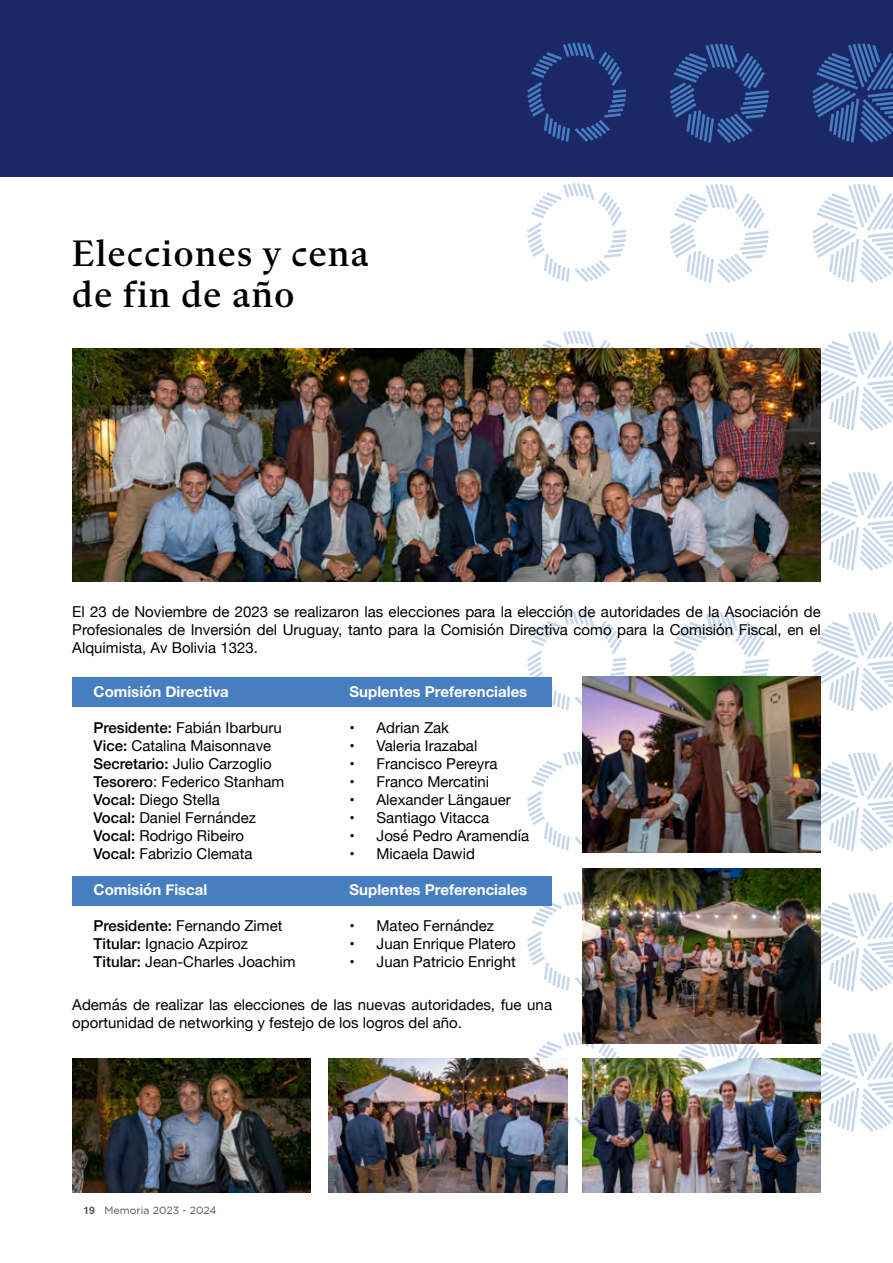
<style>
.page{position:relative;width:893px;height:1263px;background:#fff}
.page>*{position:absolute;margin:0;border:0;box-sizing:border-box;transform-origin:0 0}
.t1{font:500 37.5px/40.5px "Flecha S";letter-spacing:.04em;color:#000}
.t2{font:15px/18px "Helvetica Neue";color:#000}
.t3{font:700 15px "Helvetica Neue";color:#fff}
.t4{font:10.5px "Gotham";color:#575756}
.s1{font-weight:500}
.s2{font-family:"Helvetica";font-weight:700}
</style>
<div class="page">
<div style="left:0;top:0;width:893px;height:176px;background:#1b2868"></div>
<svg style="left:533px;top:1032px;width:360px;height:100px"></svg>
<svg style="left:527px;top:852px;width:366px;height:140px"></svg>
<svg style="left:527px;top:710px;width:366px;height:142px"></svg>
<svg style="left:527px;top:471px;width:366px;height:239px"></svg>
<svg style="left:527px;top:330px;width:366px;height:101px"></svg>
<svg style="left:507px;top:176px;width:386px;height:107px"></svg>
<svg style="left:527px;top:43px;width:366px;height:100px"></svg>
<img style="left:72px;top:349px;width:749px;height:232px">
<img style="left:582px;top:677px;width:239px;height:175px">
<img style="left:582px;top:868px;width:239px;height:176px">
<img style="left:72px;top:1058px;width:238px;height:134px">
<img style="left:329px;top:1058px;width:238px;height:134px">
<img style="left:582px;top:1058px;width:239px;height:134px">
<div style="left:72px;top:677px;width:480px;height:29px;background:#477ec0"></div>
<div style="left:72px;top:876px;width:480px;height:29px;background:#477ec0"></div>
<h1 class="t1" style="left:72px;top:234px;width:298px">Elecciones y cena de fin de año</h1>
<p class="t2" style="left:72px;top:604px;width:750px;text-align:justify">El 23 de Noviembre de 2023 se realizaron las elecciones para la elección de autoridades de la Asociación de Profesionales de Inversión del Uruguay, tanto para la Comisión Directiva como para la Comisión Fiscal, en el Alquimista, Av Bolivia 1323.</p>
<p class="t3" style="left:94px;top:680px;width:137px">Comisión Directiva</p>
<p class="t2" style="left:94px;top:719px;width:192px"><span class="s1">Presidente:</span> Fabián Ibarburu<br><span class="s1">Vice:</span> Catalina Maisonnave<br><span class="s1">Secretario:</span> Julio Carzoglio<br><span class="s1">Tesorero</span>: Federico Stanham<br><span class="s1">Vocal:</span> Diego Stella<br><span class="s1">Vocal:</span> Daniel Fernández<br><span class="s1">Vocal:</span> Rodrigo Ribeiro<br><span class="s1">Vocal:</span> Fabrizio Clemata</p>
<p class="t3" style="left:94px;top:878px;width:115px">Comisión Fiscal</p>
<p class="t2" style="left:94px;top:917px;width:204px"><span class="s1">Presidente:</span> Fernando Zimet<br><span class="s1">Titular:</span> Ignacio Azpiroz<br><span class="s1">Titular:</span> Jean-Charles Joachim</p>
<p class="t3" style="left:350px;top:680px;width:179px">Suplentes Preferenciales</p>
<p class="t2" style="left:350px;top:719px;width:101px">• Adrian Zak</p>
<p class="t2" style="left:350px;top:737px;width:129px">• Valeria Irazabal</p>
<p class="t2" style="left:350px;top:755px;width:149px">• Francisco Pereyra</p>
<p class="t2" style="left:350px;top:773px;width:141px">• Franco Mercatini</p>
<p class="t2" style="left:350px;top:791px;width:163px">• Alexander Längauer</p>
<p class="t2" style="left:350px;top:809px;width:141px">• Santiago Vitacca</p>
<p class="t2" style="left:350px;top:827px;width:181px">• José Pedro Aramendía</p>
<p class="t2" style="left:350px;top:845px;width:127px">• Micaela Dawid</p>
<p class="t3" style="left:350px;top:878px;width:179px">Suplentes Preferenciales</p>
<p class="t2" style="left:350px;top:917px;width:146px">• Mateo Fernández</p>
<p class="t2" style="left:350px;top:935px;width:168px">• Juan Enrique Platero</p>
<p class="t2" style="left:350px;top:953px;width:168px">• Juan Patricio Enright</p>
<p class="t2" style="left:72px;top:997px;width:481px">Además de realizar las elecciones de las nuevas autoridades, fue una oportunidad de networking y festejo de los logros del año.</p>
<p class="t4" style="left:83px;top:1204px;width:135px"><span class="s2">19</span> Memoria 2023 - 2024</p>
</div>
